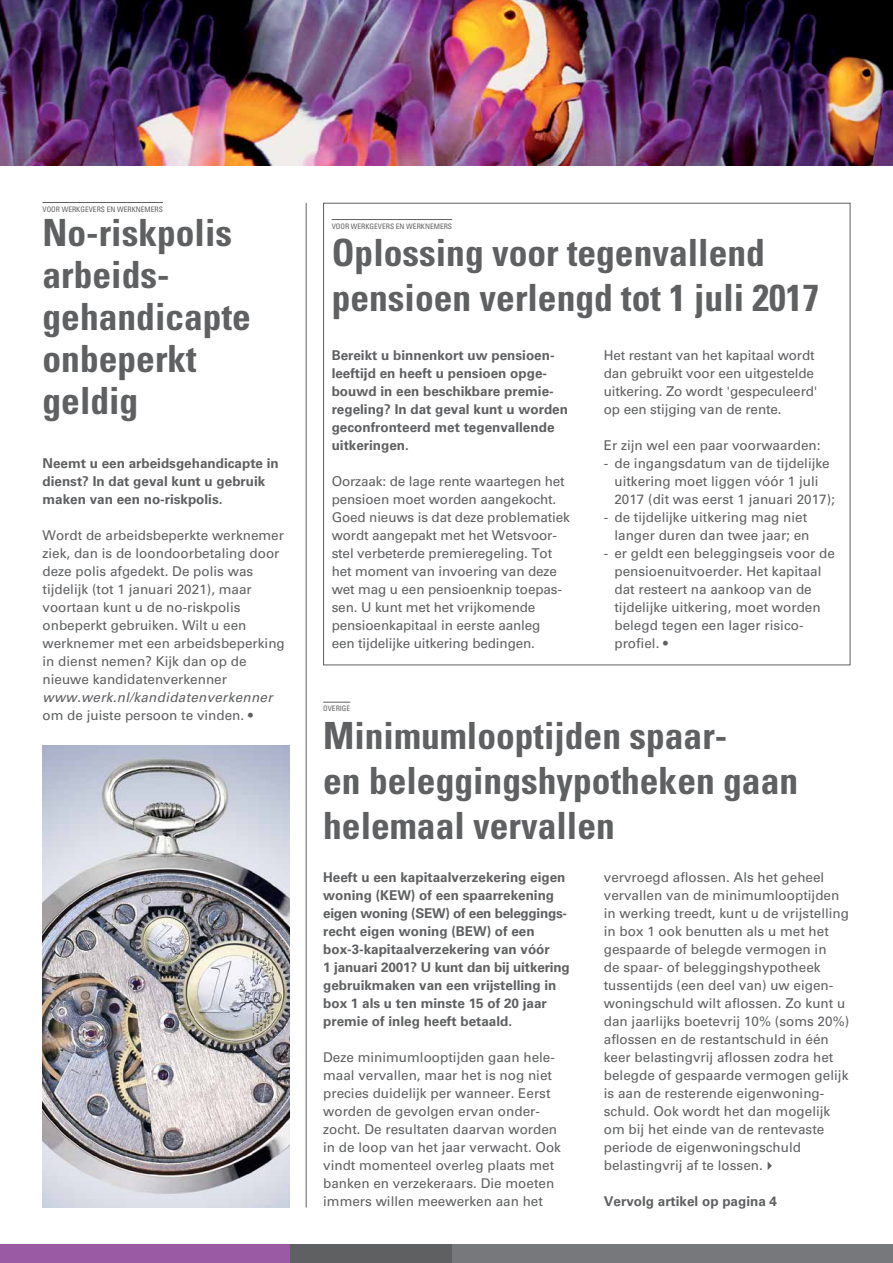
<style>
.page{position:relative;width:893px;height:1263px;background:#fff}
.page>*{position:absolute;margin:0;border:0;box-sizing:border-box;transform-origin:0 0}
.t1{font:700 condensed 37.5px/42px "Univers LT Std";color:#5f6062}
.t2{font:13.5px/18px "Univers LT Std";color:#5f6062}
.t3{font:700 13.5px/18px "Univers LT Std";color:#5f6062}
.t4{font:italic 13.5px "Univers LT Std";letter-spacing:.02em;color:#5f6062}
.t5{font:condensed 7.5px "Univers LT Std";color:#5f6062}
</style>
<div class="page">
<hr style="left:0;top:0;width:1px;height:1263px;background:#9b5ba4">
<img style="left:0;top:0;width:893px;height:166px">
<div style="left:0;top:1244px;width:893px;height:19px;background:#77787b"></div>
<div style="left:289px;top:1244px;width:163px;height:19px;background:#5f6062"></div>
<div style="left:0;top:1244px;width:289px;height:19px;background:#9b5ba4"></div>
<hr style="left:306px;top:203px;width:1px;height:1004px;background:#5f6062">
<hr style="left:332px;top:219px;width:120px;height:1px;background:#5f6062">
<svg style="left:323px;top:702px;width:27px;height:1px"></svg>
<img style="left:43px;top:745px;width:246px;height:462px">
<hr style="left:43px;top:202px;width:120px;height:1px;background:#5f6062">
<p class="t5" style="left:43px;top:204px;width:122px">VOOR WERKGEVERS EN WERKNEMERS</p>
<h1 class="t1" style="left:43px;top:212px;width:210px">No-riskpolis arbeids&shy;gehandicapte onbeperkt geldig</h1>
<p class="t3" style="left:43px;top:454px;width:238px">Neemt u een arbeidsgehandicapte in dienst? In dat geval kunt u gebruik maken van een no-riskpolis.</p>
<p class="t2" style="left:43px;top:526px;width:244px">Wordt de arbeidsbeperkte werknemer ziek, dan is de loondoorbetaling door deze polis afgedekt. De polis was tijdelijk (tot 1 januari 2021), maar voortaan kunt u de no-riskpolis onbeperkt gebruiken. Wilt u een werknemer met een arbeidsbeperking in dienst nemen? Kijk dan op de nieuwe kandidatenverkenner</p>
<p class="t4" style="left:43px;top:689px;width:232px">www.werk.nl/kandidatenverkenner</p>
<p class="t2" style="left:43px;top:706px;width:212px">om de juiste persoon te vinden. •</p>
<p class="t5" style="left:332px;top:221px;width:122px">VOOR WERKGEVERS EN WERKNEMERS</p>
<h1 class="t1" style="left:332px;top:230px;width:489px;line-height:45px">Oplossing voor tegenvallend pensioen verlengd tot 1 juli 2017</h1>
<p class="t3" style="left:332px;top:346px;width:238px">Bereikt u binnenkort uw pensioen&shy;leeftijd en heeft u pensioen opge&shy;bouwd in een beschikbare premie&shy;regeling? In dat geval kunt u worden geconfronteerd met tegenvallende uitkeringen.</p>
<p class="t2" style="left:332px;top:472px;width:240px">Oorzaak: de lage rente waartegen het pensioen moet worden aangekocht.<br>Goed nieuws is dat deze problematiek wordt aangepakt met het Wetsvoor&shy;stel verbeterde premieregeling. Tot het moment van invoering van deze wet mag u een pensioenknip toepas&shy;sen. U kunt met het vrijkomende pensioenkapitaal in eerste aanleg<br>een tijdelijke uitkering bedingen.</p>
<p class="t2" style="left:604px;top:346px;width:215px">Het restant van het kapitaal wordt dan gebruikt voor een uitgestelde uitkering. Zo wordt 'gespeculeerd' op een stijging van de rente.</p>
<p class="t2" style="left:604px;top:436px;width:218px">Er zijn wel een paar voorwaarden:</p>
<p class="t2" style="left:614px;top:454px;width:222px;text-indent:-11px">- de ingangsdatum van de tijdelijke uitkering moet liggen vóór 1 juli<br>2017 (dit was eerst 1 januari 2017);</p>
<p class="t2" style="left:604px;top:508px;width:207px;text-align:right">- de tijdelijke uitkering mag niet langer duren dan twee jaar; en</p>
<p class="t2" style="left:614px;top:544px;width:222px;text-indent:-11px">- er geldt een beleggingseis voor de pensioenuitvoerder. Het kapitaal dat resteert na aankoop van de tijdelijke uitkering, moet worden belegd tegen een lager risico&shy;profiel. •</p>
<p class="t5" style="left:323px;top:704px;width:29px">OVERIGE</p>
<h1 class="t1" style="left:323px;top:713px;width:476px;line-height:45px">Minimumlooptijden spaar-<br>en beleggingshypotheken gaan helemaal vervallen</h1>
<p class="t3" style="left:323px;top:868px;width:248px">Heeft u een kapitaalverzekering eigen woning (KEW) of een spaarrekening eigen woning (SEW) of een beleggings&shy;recht eigen woning (BEW) of een box-3-kapitaalverzekering van vóór<br>1 januari 2001? U kunt dan bij uitkering gebruikmaken van een vrijstelling in box 1 als u ten minste 15 of 20 jaar premie of inleg heeft betaald.</p>
<p class="t2" style="left:323px;top:1048px;width:239px">Deze minimumlooptijden gaan hele&shy;maal vervallen, maar het is nog niet precies duidelijk per wanneer. Eerst worden de gevolgen ervan onder&shy;zocht. De resultaten daarvan worden in de loop van het jaar verwacht. Ook vindt momenteel overleg plaats met banken en verzekeraars. Die moeten immers willen meewerken aan het</p>
<p class="t2" style="left:604px;top:868px;width:247px">vervroegd aflossen. Als het geheel vervallen van de minimumlooptijden in werking treedt, kunt u de vrijstelling in box 1 ook benutten als u met het gespaarde of belegde vermogen in<br>de spaar- of beleggingshypotheek tussentijds (een deel van) uw eigen&shy;woningschuld wilt aflossen. Zo kunt u dan jaarlijks boetevrij 10% (soms 20%) aflossen en de restantschuld in één keer belastingvrij aflossen zodra het belegde of gespaarde vermogen gelijk is aan de resterende eigenwoning&shy;schuld. Ook wordt het dan mogelijk om bij het einde van de rentevaste periode de eigenwoningschuld belastingvrij af te lossen.✔</p>
<p class="t3" style="left:604px;top:1192px;width:175px">Vervolg artikel op pagina 4</p>
</div>
